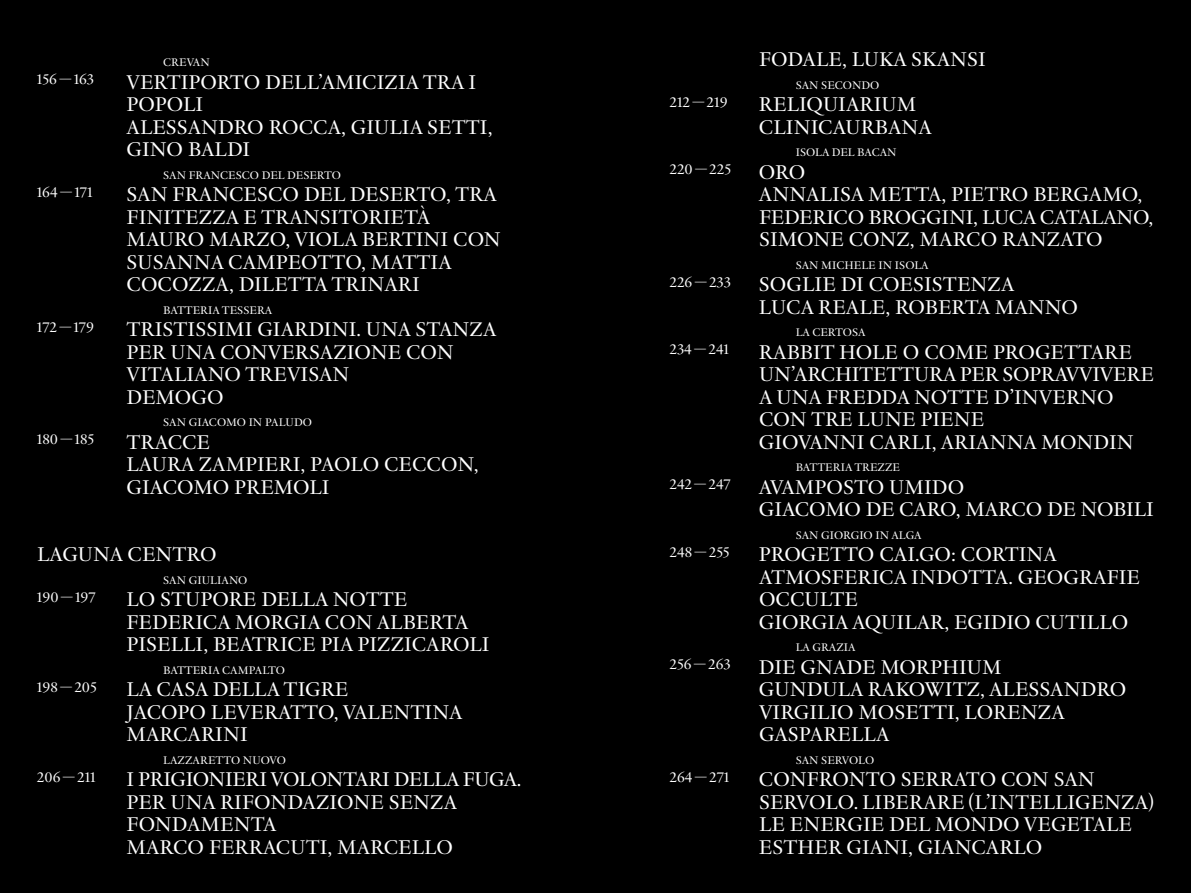
<style>
.page{position:relative;width:1191px;height:893px;background:#000}
.page>*{position:absolute;margin:0;border:0;box-sizing:border-box;transform-origin:0 0}
.t1{font:20.25px/22.5px "J Jannon";letter-spacing:.005em;color:#fff}
.t2{font:14.25px "J Jannon";color:#fff}
.t3{font:11.25px "J Jannon";letter-spacing:.005em;color:#fff}
</style>
<div class="page">
<p class="t3" style="left:163px;top:54px;width:48px">CREVAN</p>
<p class="t2" style="left:37px;top:69px;width:59px">156 — 163</p>
<p class="t1" style="left:126px;top:69px;width:367px">VERTIPORTO DELL’AMICIZIA TRA I<br>POPOLI<br>ALESSANDRO ROCCA, GIULIA SETTI,<br>GINO BALDI</p>
<p class="t3" style="left:163px;top:167px;width:179px">SAN FRANCESCO DEL DESERTO</p>
<p class="t2" style="left:37px;top:181px;width:57px">164 — 171</p>
<p class="t1" style="left:126px;top:182px;width:376px">SAN FRANCESCO DEL DESERTO, TRA<br>FINITEZZA E TRANSITORIETÀ<br>MAURO MARZO, VIOLA BERTINI CON<br>SUSANNA CAMPEOTTO, MATTIA<br>COCOZZA, DILETTA TRINARI</p>
<p class="t3" style="left:163px;top:302px;width:111px">BATTERIA TESSERA</p>
<p class="t2" style="left:37px;top:316px;width:59px">172 — 179</p>
<p class="t1" style="left:126px;top:317px;width:371px">TRISTISSIMI GIARDINI. UNA STANZA<br>PER UNA CONVERSAZIONE CON<br>VITALIANO TREVISAN<br>DEMOGO</p>
<p class="t3" style="left:163px;top:414px;width:150px">SAN GIACOMO IN PALUDO</p>
<p class="t2" style="left:37px;top:429px;width:59px">180 — 185</p>
<p class="t1" style="left:126px;top:429px;width:353px">TRACCE<br>LAURA ZAMPIERI, PAOLO CECCON,<br>GIACOMO PREMOLI</p>
<p class="t1" style="left:37px;top:542px;width:181px">LAGUNA CENTRO</p>
<p class="t3" style="left:163px;top:572px;width:86px">SAN GIULIANO</p>
<p class="t2" style="left:37px;top:586px;width:60px">190 — 197</p>
<p class="t1" style="left:126px;top:587px;width:365px">LO STUPORE DELLA NOTTE<br>FEDERICA MORGIA CON ALBERTA<br>PISELLI, BEATRICE PIA PIZZICAROLI</p>
<p class="t3" style="left:163px;top:662px;width:123px">BATTERIA CAMPALTO</p>
<p class="t2" style="left:37px;top:676px;width:61px">198 — 205</p>
<p class="t1" style="left:126px;top:677px;width:337px">LA CASA DELLA TIGRE<br>JACOPO LEVERATTO, VALENTINA<br>MARCARINI</p>
<p class="t3" style="left:163px;top:752px;width:124px">LAZZARETTO NUOVO</p>
<p class="t2" style="left:37px;top:766px;width:60px">206 — 211</p>
<p class="t1" style="left:126px;top:767px;width:396px">I PRIGIONIERI VOLONTARI DELLA FUGA.<br>PER UNA RIFONDAZIONE SENZA<br>FONDAMENTA<br>MARCO FERRACUTI, MARCELLO</p>
<p class="t1" style="left:759px;top:47px;width:228px">FODALE, LUKA SKANSI</p>
<p class="t3" style="left:795px;top:77px;width:85px">SAN SECONDO</p>
<p class="t2" style="left:669px;top:91px;width:60px">212 — 219</p>
<p class="t1" style="left:759px;top:92px;width:174px">RELIQUIARIUM<br>CLINICAURBANA</p>
<p class="t3" style="left:795px;top:144px;width:102px">ISOLA DEL BACAN</p>
<p class="t2" style="left:669px;top:159px;width:63px">220 — 225</p>
<p class="t1" style="left:759px;top:159px;width:396px">ORO<br>ANNALISA METTA, PIETRO BERGAMO,<br>FEDERICO BROGGINI, LUCA CATALANO,<br>SIMONE CONZ, MARCO RANZATO</p>
<p class="t3" style="left:795px;top:257px;width:135px">SAN MICHELE IN ISOLA</p>
<p class="t2" style="left:669px;top:271px;width:63px">226 — 233</p>
<p class="t1" style="left:759px;top:272px;width:321px">SOGLIE DI COESISTENZA<br>LUCA REALE, ROBERTA MANNO</p>
<p class="t3" style="left:795px;top:324px;width:71px">LA CERTOSA</p>
<p class="t2" style="left:669px;top:339px;width:61px">234 — 241</p>
<p class="t1" style="left:759px;top:339px;width:396px">RABBIT HOLE O COME PROGETTARE<br>UN’ARCHITETTURA PER SOPRAVVIVERE<br>A UNA FREDDA NOTTE D’INVERNO<br>CON TRE LUNE PIENE<br>GIOVANNI CARLI, ARIANNA MONDIN</p>
<p class="t3" style="left:795px;top:459px;width:106px">BATTERIA TREZZE</p>
<p class="t2" style="left:669px;top:474px;width:63px">242 — 247</p>
<p class="t1" style="left:759px;top:474px;width:396px">AVAMPOSTO UMIDO<br>GIACOMO DE CARO, MARCO DE NOBILI</p>
<p class="t3" style="left:795px;top:527px;width:127px">SAN GIORGIO IN ALGA</p>
<p class="t2" style="left:669px;top:541px;width:62px">248 — 255</p>
<p class="t1" style="left:759px;top:542px;width:382px">PROGETTO CAI.GO: CORTINA<br>ATMOSFERICA INDOTTA. GEOGRAFIE<br>OCCULTE<br>GIORGIA AQUILAR, EGIDIO CUTILLO</p>
<p class="t3" style="left:795px;top:639px;width:61px">LA GRAZIA</p>
<p class="t2" style="left:669px;top:654px;width:63px">256 — 263</p>
<p class="t1" style="left:759px;top:654px;width:369px">DIE GNADE MORPHIUM<br>GUNDULA RAKOWITZ, ALESSANDRO<br>VIRGILIO MOSETTI, LORENZA<br>GASPARELLA</p>
<p class="t3" style="left:795px;top:752px;width:80px">SAN SERVOLO</p>
<p class="t2" style="left:669px;top:766px;width:62px">264 — 271</p>
<p class="t1" style="left:759px;top:767px;width:396px">CONFRONTO SERRATO CON SAN<br>SERVOLO. LIBERARE (L’INTELLIGENZA)<br>LE ENERGIE DEL MONDO VEGETALE<br>ESTHER GIANI, GIANCARLO</p>
</div>
